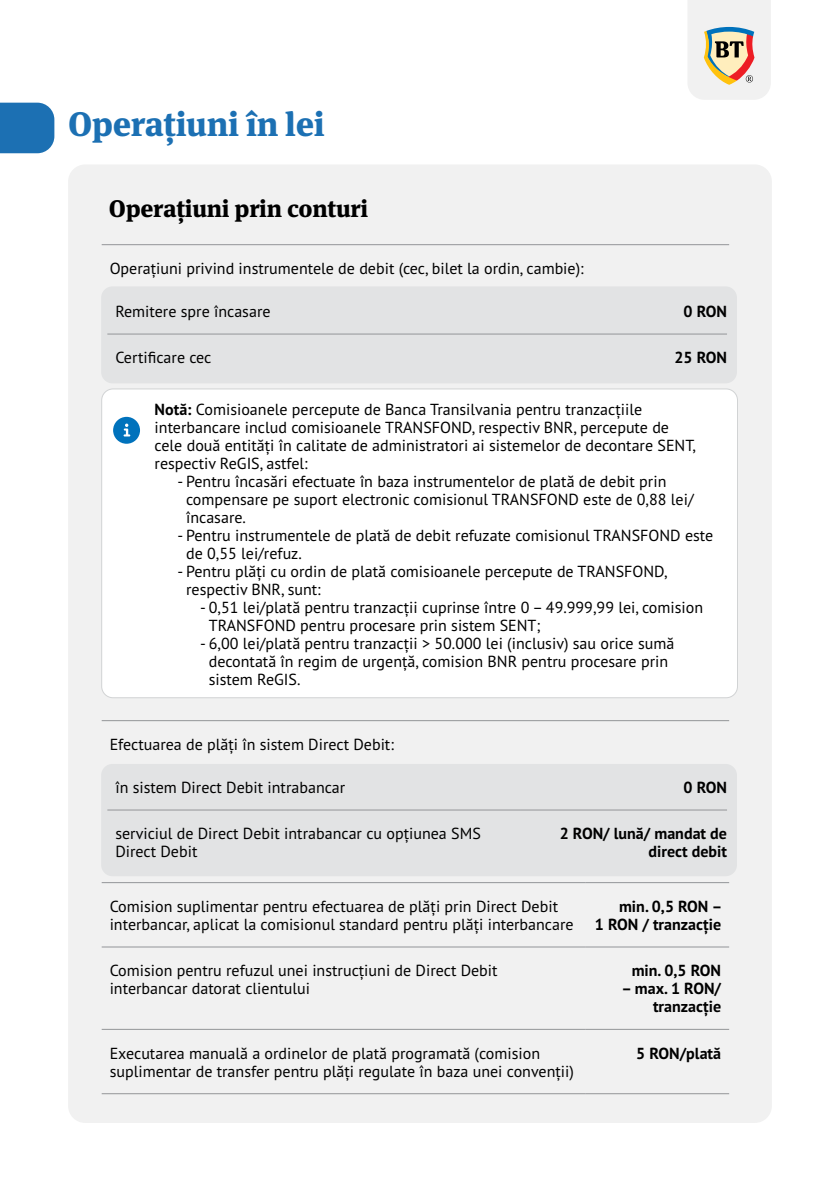
<style>
.page{position:relative;width:840px;height:1191px;background:#fff}
.page>*{position:absolute;margin:0;border:0;box-sizing:border-box;transform-origin:0 0}
.t1{font:800 34px "Meta Serif Pro";letter-spacing:-.01em;color:#1c70b3}
.t2{font:800 24px "Meta Serif Pro";letter-spacing:-.01em;color:#000}
.t3{font:16px/18px "PT Sans Pro";color:#000}
.t4{font:700 16px/18px "PT Sans Pro";color:#000;text-align:right}
.s1{font-weight:700}
</style>
<div class="page">
<div style="left:68px;top:164px;width:703px;height:959px;background:#f1f1f1;border-radius:17px"></div>
<div style="left:101px;top:286px;width:635px;height:97px;background:#e2e3e4;border-radius:11px"></div>
<div style="left:101px;top:764px;width:635px;height:112px;background:#e2e3e4;border-radius:11px"></div>
<svg style="left:688px;top:0;width:82px;height:100px"></svg>
<hr style="left:102px;top:244px;width:626px;height:1px;background:#939598">
<hr style="left:107px;top:334px;width:412px;height:1px;background:#939598">
<hr style="left:519px;top:334px;width:207px;height:1px;background:#939598">
<div style="left:102px;top:389px;width:635px;height:308px;background:#fff;border-radius:11px"></div>
<div style="left:113px;top:417px;width:27px;height:27px;background:#0072bc;border-radius:50%"></div>
<svg style="left:123px;top:423px;width:7px;height:13px"></svg>
<hr style="left:102px;top:720px;width:626px;height:1px;background:#939598">
<hr style="left:107px;top:809px;width:412px;height:1px;background:#939598">
<hr style="left:519px;top:809px;width:207px;height:1px;background:#939598">
<hr style="left:102px;top:882px;width:483px;height:1px;background:#939598">
<hr style="left:585px;top:882px;width:143px;height:1px;background:#939598">
<hr style="left:102px;top:946px;width:483px;height:1px;background:#939598">
<hr style="left:585px;top:946px;width:143px;height:1px;background:#939598">
<hr style="left:102px;top:1029px;width:483px;height:1px;background:#939598">
<hr style="left:585px;top:1029px;width:143px;height:1px;background:#939598">
<hr style="left:102px;top:1093px;width:483px;height:1px;background:#939598">
<hr style="left:585px;top:1093px;width:143px;height:1px;background:#939598">
<div style="left:0;top:103px;width:54px;height:50px;background:#1c70b3"></div>
<h1 class="t1" style="left:68px;top:96px;width:258px">Operațiuni în lei</h1>
<h2 class="t2" style="left:109px;top:189px;width:261px">Operațiuni prin conturi</h2>
<p class="t3" style="left:110px;top:259px;width:475px">Operațiuni privind instrumentele de debit (cec, bilet la ordin, cambie):</p>
<p class="t3" style="left:115px;top:302px;width:157px">Remitere spre încasare</p>
<p class="t4" style="left:683px;top:302px;width:45px">0 RON</p>
<p class="t3" style="left:115px;top:348px;width:97px">Certificare cec</p>
<p class="t4" style="left:674px;top:348px;width:54px">25 RON</p>
<p class="t3" style="left:154px;top:400px;width:542px"><span class="s1">Notă:</span> Comisioanele percepute de Banca Transilvania pentru tranzacțiile interbancare includ comisioanele TRANSFOND, respectiv BNR, percepute de cele două entități în calitate de administratori ai sistemelor de decontare SENT, respectiv ReGIS, astfel:</p>
<p class="t3" style="left:186px;top:472px;width:509px;text-indent:-9px">- Pentru încasări efectuate în baza instrumentelor de plată de debit prin compensare pe suport electronic comisionul TRANSFOND este de 0,88 lei/ încasare.</p>
<p class="t3" style="left:186px;top:526px;width:528px;text-indent:-9px">- Pentru instrumentele de plată de debit refuzate comisionul TRANSFOND este de 0,55 lei/refuz.</p>
<p class="t3" style="left:186px;top:562px;width:483px;text-indent:-9px">- Pentru plăți cu ordin de plată comisioanele percepute de TRANSFOND, respectiv BNR, sunt:</p>
<p class="t3" style="left:209px;top:598px;width:495px;text-indent:-9px">- 0,51 lei/plată pentru tranzacții cuprinse între 0 – 49.999,99 lei, comision<br>TRANSFOND pentru procesare prin sistem SENT;</p>
<p class="t3" style="left:209px;top:634px;width:467px;text-indent:-9px">- 6,00 lei/plată pentru tranzacții &gt; 50.000 lei (inclusiv) sau orice sumă decontată în regim de urgență, comision BNR pentru procesare prin sistem ReGIS.</p>
<p class="t3" style="left:110px;top:735px;width:285px">Efectuarea de plăți în sistem Direct Debit:</p>
<p class="t3" style="left:115px;top:778px;width:231px">în sistem Direct Debit intrabancar</p>
<p class="t4" style="left:683px;top:778px;width:45px">0 RON</p>
<p class="t3" style="left:115px;top:824px;width:367px">serviciul de Direct Debit intrabancar cu opțiunea SMS<br>Direct Debit</p>
<p class="t4" style="left:559px;top:824px;width:169px">2 RON/ lună/ mandat de direct debit</p>
<p class="t3" style="left:110px;top:897px;width:465px">Comision suplimentar pentru efectuarea de plăți prin Direct Debit interbancar, aplicat la comisionul standard pentru plăți interbancare</p>
<p class="t4" style="left:594px;top:897px;width:129px">min. 0,5 RON –<br>1 RON / tranzacție</p>
<p class="t3" style="left:110px;top:961px;width:389px">Comision pentru refuzul unei instrucțiuni de Direct Debit interbancar datorat clientului</p>
<p class="t4" style="left:631px;top:961px;width:91px">min. 0,5 RON</p>
<p class="t4" style="left:621px;top:979px;width:101px">– max. 1 RON/ tranzacție</p>
<p class="t3" style="left:110px;top:1043px;width:465px">Executarea manuală a ordinelor de plată programată (comision suplimentar de transfer pentru plăți regulate în baza unei convenții)</p>
<p class="t4" style="left:636px;top:1043px;width:86px">5 RON/plată</p>
</div>
